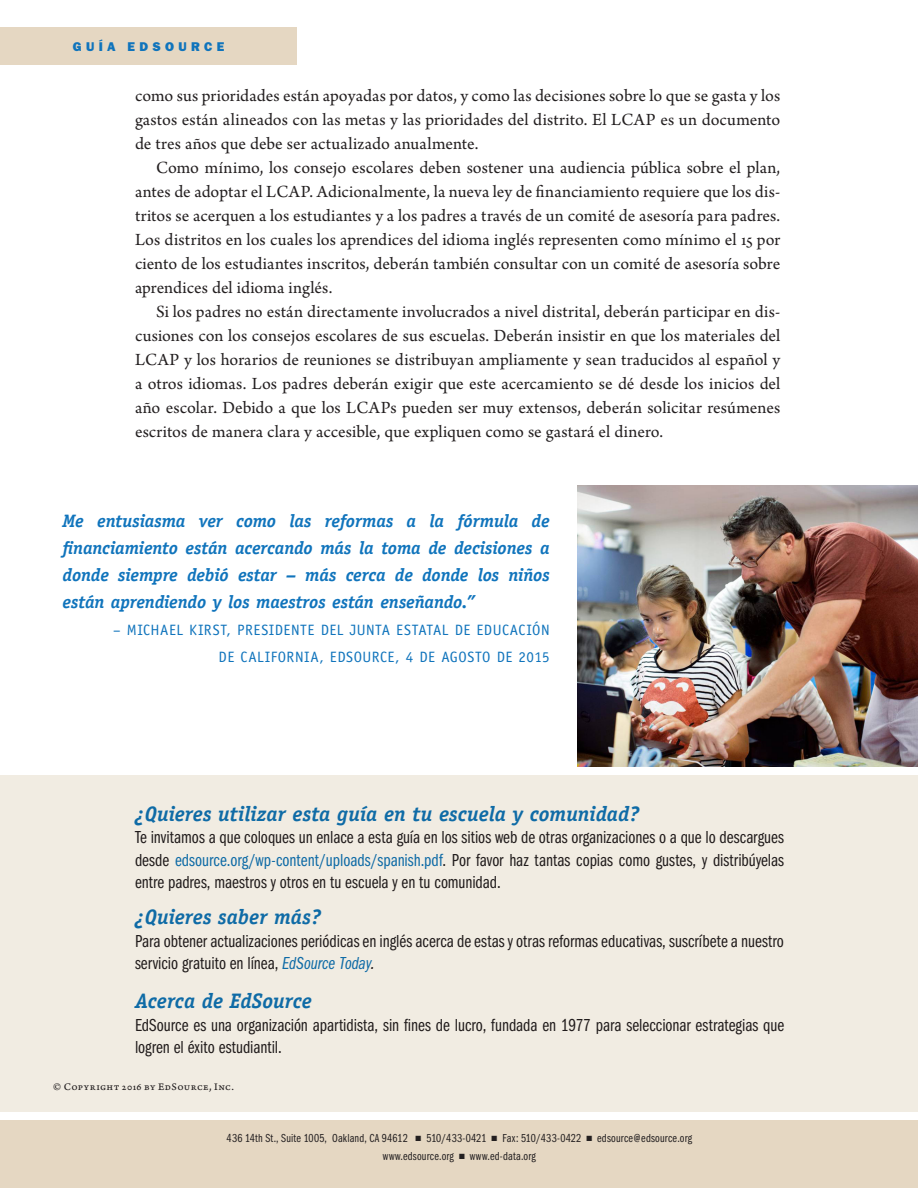
<style>
.page{position:relative;width:918px;height:1188px;background:#fff}
.page>*{position:absolute;margin:0;border:0;box-sizing:border-box;transform-origin:0 0}
.Box_Copy{font:italic 700 21px "Officina Serif";color:#1074bc}
.Highlights_head{font:italic 700 21px "Officina Serif";letter-spacing:-.005em;color:#1074bc}
.main_text{font:18px/24px "Arno Pro";letter-spacing:.005em;color:#231f20;text-align:justify}
.Box_Copy-2{font:18px/22.5px "Franklin Gothic Book Cmpr";color:#231f20}
.main_text_-_1st_par{font:18px/24px "Arno Pro";color:#231f20;text-align:justify}
.NewPullQuotes{font:italic 700 18px/27px "Officina Serif";letter-spacing:-.01em;color:#1074bc;text-align:justify}
.NewPullQuotes-2{font:15px/27px "Officina Sans";letter-spacing:.03em;color:#1074bc;text-align:right}
.t1{font:800 12.75px "Franklin Gothic";letter-spacing:.335em;color:#1074bc}
.t2{font:12px "Franklin Gothic Book Cmpr";letter-spacing:.015em;color:#231f20}
.t3{font:10.5px "Arno Pro Caption";letter-spacing:.04em;color:#231f20}
.s1{color:#1074bc}
.s2{font-family:"Franklin Gothic Book Cmpr Ital";color:#1074bc}
.s3{font-family:"Franklin Gothic Book Cmpr Ital"}
</style>
<div class="page">
<div style="left:0;top:27px;width:297px;height:37px;background:#e5d7c2"></div>
<img style="left:578px;top:486px;width:340px;height:280px">
<div style="left:0;top:1120px;width:918px;height:68px;background:#e5d7c2"></div>
<div style="left:0;top:775px;width:918px;height:337px;background:#f1ece2"></div>
<p class="t1" style="left:73px;top:39px;width:153px">GUÍA EDSOURCE</p>
<p class="main_text_-_1st_par" style="left:135px;top:84px;width:647px">como sus prioridades están apoyadas por datos, y como las decisiones sobre lo que se gasta y los gastos están alineados con las metas y las prioridades del distrito. El LCAP es un documento de tres años que debe ser actualizado anualmente.</p>
<p class="main_text" style="left:135px;top:156px;width:647px;text-indent:21px">Como mínimo, los consejo escolares deben sostener una audiencia pública sobre el plan, antes de adoptar el LCAP. Adicionalmente, la nueva ley de financiamiento requiere que los dis&shy;tritos se acerquen a los estudiantes y a los padres a través de un comité de asesoría para padres.<br>Los distritos en los cuales los aprendices del idioma inglés representen como mínimo el 15 por ciento de los estudiantes inscritos, deberán también consultar con un comité de asesoría sobre aprendices del idioma inglés.</p>
<p class="main_text" style="left:135px;top:300px;width:647px;text-indent:21px">Si los padres no están directamente involucrados a nivel distrital, deberán participar en dis&shy;cusiones con los consejos escolares de sus escuelas. Deberán insistir en que los materiales del LCAP y los horarios de reuniones se distribuyan ampliamente y sean traducidos al español y a otros idiomas. Los padres deberán exigir que este acercamiento se dé desde los inicios del año escolar. Debido a que los LCAPs pueden ser muy extensos, deberán solicitar resúmenes escritos de manera clara y accesible, que expliquen como se gastará el dinero.</p>
<p class="NewPullQuotes" style="left:63px;top:507px;width:489px">Me entusiasma ver como las reformas a la fórmula de financiamiento están acercando más la toma de decisiones a donde siempre debió estar – más cerca de donde los niños están aprendiendo y los maestros están enseñando.”</p>
<p class="NewPullQuotes-2" style="left:113px;top:617px;width:438px">– MICHAEL KIRST, PRESIDENTE DEL JUNTA ESTATAL DE EDUCACIÓN<br>DE CALIFORNIA, EDSOURCE, 4 DE AGOSTO DE 2015</p>
<p class="Box_Copy" style="left:135px;top:801px;width:506px">¿Quieres utilizar esta guía en tu escuela y comunidad?</p>
<p class="Box_Copy-2" style="left:135px;top:826px;width:651px;text-align:justify">Te invitamos a que coloques un enlace a esta guía en los sitios web de otras organizaciones o a que lo descargues desde <span class="s1">edsource.org/wp-content/uploads/spanish.pdf</span>. Por favor haz tantas copias como gustes, y distribúyelas entre padres, maestros y otros en tu escuela y en tu comunidad.</p>
<p class="Box_Copy" style="left:135px;top:905px;width:187px">¿Quieres saber más?</p>
<p class="Box_Copy-2" style="left:135px;top:930px;width:650px">Para obtener actualizaciones periódicas en inglés acerca de estas y otras reformas educativas, suscríbete a nuestro servicio gratuito en línea, <span class="s2">EdSource Today</span><span class="s3">.</span></p>
<p class="Highlights_head" style="left:135px;top:989px;width:178px">Acerca de EdSource</p>
<p class="Box_Copy-2" style="left:135px;top:1014px;width:651px">EdSource es una organización apartidista, sin fines de lucro, fundada en 1977 para seleccionar estrategias que logren el éxito estudiantil.</p>
<p class="t3" style="left:53px;top:1080px;width:182px">© Copyright 2016 by EdSource, Inc.</p>
<p class="t2" style="left:227px;top:1131px;width:467px">436 14th St., Suite 1005, Oakland, CA 94612 ■ 510/433-0421 ■ Fax: 510/433-0422 ■ edsource@edsource.org</p>
<p class="t2" style="left:383px;top:1149px;width:154px">www.edsource.org ■ www.ed-data.org</p>
</div>
